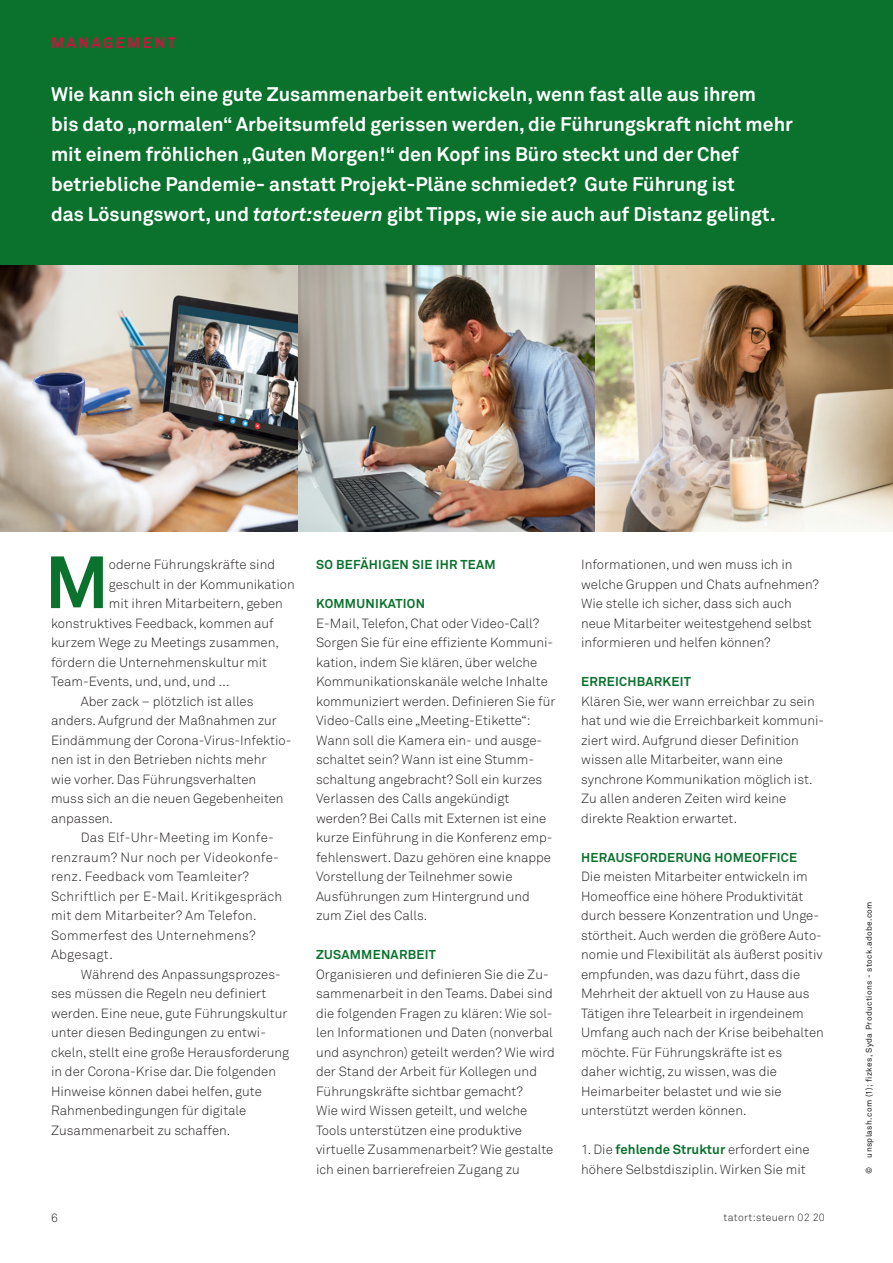
<style>
.page{position:relative;width:893px;height:1263px;background:#fff}
.page>*{position:absolute;margin:0;border:0;box-sizing:border-box;transform-origin:0 0}
.t1{font:700 72.9px "Akkurat";color:#0b722e}
.t2{font:700 19.5px/30px "Akkurat";color:#fff}
.t3{font:700 15px "Akkurat";letter-spacing:.15em;color:#cd123d}
.t4{font:300 13.2px/19.5px "Akkurat";color:#231f20}
.t5{font:300 13.2px "Akkurat";letter-spacing:.02em;color:#231f20}
.t6{font:700 12.75px "Akkurat";letter-spacing:.02em;color:#0b722e}
.t7{font:300 12px "Akkurat";color:#231f20}
.t8{font:300 10.5px "Akkurat";letter-spacing:.03em;color:#231f20}
.t9{font:8.25px "Akkurat";letter-spacing:.045em;color:#231f20}
.s1{font-style:italic}
.s2{font-weight:700;color:#0b722e}
</style>
<div class="page">
<div style="left:0;top:0;width:893px;height:266px;background:#0b722e"></div>
<img style="left:0;top:266px;width:893px;height:266px">
<p class="t3" style="left:51px;top:33px;width:127px">MANAGEMENT</p>
<p class="t2" style="left:51px;top:79px;width:743px">Wie kann sich eine gute Zusammenarbeit entwickeln, wenn fast alle aus ihrem<br>bis dato „normalen“ Arbeitsumfeld gerissen werden, die Führungskraft nicht mehr mit einem fröhlichen „Guten Morgen!“ den Kopf ins Büro steckt und der Chef betriebliche Pandemie- anstatt Projekt-Pläne schmiedet? Gute Führung ist<br>das Lösungswort, und <span class="s1">tatort:steuern</span> gibt Tipps, wie sie auch auf Distanz gelingt.</p>
<h1 class="t1" style="left:45px;top:537px;width:65px">M</h1>
<p class="t4" style="left:109px;top:554px;width:168px">oderne Führungskräfte sind</p>
<p class="t4" style="left:109px;top:574px;width:187px">geschult in der Kommunikation</p>
<p class="t4" style="left:109px;top:593px;width:175px">mit ihren Mitarbeitern, geben</p>
<p class="t4" style="left:51px;top:613px;width:224px">konstruktives Feedback, kommen auf</p>
<p class="t4" style="left:51px;top:632px;width:229px">kurzem Wege zu Meetings zusammen,</p>
<p class="t4" style="left:51px;top:652px;width:218px">fördern die Unternehmenskultur mit</p>
<p class="t4" style="left:51px;top:671px;width:180px">Team-Events, und, und, und …</p>
<p class="t4" style="left:81px;top:691px;width:174px">Aber zack – plötzlich ist alles</p>
<p class="t4" style="left:51px;top:710px;width:227px">anders. Aufgrund der Maßnahmen zur</p>
<p class="t4" style="left:51px;top:730px;width:242px">Eindämmung der Corona-Virus-Infektio-</p>
<p class="t4" style="left:51px;top:749px;width:217px">nen ist in den Betrieben nichts mehr</p>
<p class="t4" style="left:51px;top:769px;width:207px">wie vorher. Das Führungsverhalten</p>
<p class="t4" style="left:51px;top:788px;width:234px">muss sich an die neuen Gegebenheiten</p>
<p class="t4" style="left:51px;top:808px;width:64px">anpassen.</p>
<p class="t5" style="left:81px;top:829px;width:195px">Das Elf-Uhr-Meeting im Konfe-</p>
<p class="t5" style="left:51px;top:849px;width:229px">renzraum? Nur noch per Videokonfe-</p>
<p class="t5" style="left:51px;top:868px;width:200px">renz. Feedback vom Teamleiter?</p>
<p class="t5" style="left:51px;top:888px;width:233px">Schriftlich per E-Mail. Kritikgespräch</p>
<p class="t5" style="left:51px;top:907px;width:207px">mit dem Mitarbeiter? Am Telefon.</p>
<p class="t5" style="left:51px;top:927px;width:206px">Sommerfest des Unternehmens?</p>
<p class="t5" style="left:51px;top:946px;width:63px">Abgesagt.</p>
<p class="t4" style="left:81px;top:964px;width:202px">Während des Anpassungsprozes-</p>
<p class="t4" style="left:51px;top:983px;width:217px">ses müssen die Regeln neu definiert</p>
<p class="t4" style="left:51px;top:1003px;width:238px">werden. Eine neue, gute Führungskultur</p>
<p class="t4" style="left:51px;top:1022px;width:217px">unter diesen Bedingungen zu entwi-</p>
<p class="t4" style="left:51px;top:1042px;width:240px">ckeln, stellt eine große Herausforderung</p>
<p class="t4" style="left:51px;top:1061px;width:227px">in der Corona-Krise dar. Die folgenden</p>
<p class="t4" style="left:51px;top:1081px;width:212px">Hinweise können dabei helfen, gute</p>
<p class="t4" style="left:51px;top:1100px;width:197px">Rahmenbedingungen für digitale</p>
<p class="t4" style="left:51px;top:1120px;width:181px">Zusammenarbeit zu schaffen.</p>
<p class="t6" style="left:316px;top:557px;width:181px">SO BEFÄHIGEN SIE IHR TEAM</p>
<p class="t6" style="left:316px;top:596px;width:111px">KOMMUNIKATION</p>
<p class="t4" style="left:316px;top:613px;width:241px">E-Mail, Telefon, Chat oder Video-Call?<br>Sorgen Sie für eine effiziente Kommuni&shy;kation, indem Sie klären, über welche Kommunikationskanäle welche Inhalte kommuniziert werden. Definieren Sie für Video-Calls eine „Meeting-Etikette“:<br>Wann soll die Kamera ein- und ausge&shy;schaltet sein? Wann ist eine Stumm&shy;schaltung angebracht? Soll ein kurzes Verlassen des Calls angekündigt werden? Bei Calls mit Externen ist eine kurze Einführung in die Konferenz emp&shy;fehlenswert. Dazu gehören eine knappe Vorstellung der Teilnehmer sowie Ausführungen zum Hintergrund und zum Ziel des Calls.</p>
<p class="t6" style="left:316px;top:947px;width:121px">ZUSAMMENARBEIT</p>
<p class="t4" style="left:316px;top:964px;width:240px">Organisieren und definieren Sie die Zu&shy;sammenarbeit in den Teams. Dabei sind die folgenden Fragen zu klären: Wie sol&shy;len Informationen und Daten (nonverbal und asynchron) geteilt werden? Wie wird der Stand der Arbeit für Kollegen und Führungskräfte sichtbar gemacht?<br>Wie wird Wissen geteilt, und welche Tools unterstützen eine produktive virtuelle Zusammenarbeit? Wie gestalte ich einen barrierefreien Zugang zu</p>
<p class="t4" style="left:581px;top:554px;width:239px">Informationen, und wen muss ich in welche Gruppen und Chats aufnehmen?<br>Wie stelle ich sicher, dass sich auch neue Mitarbeiter weitestgehend selbst informieren und helfen können?</p>
<p class="t6" style="left:581px;top:674px;width:111px">ERREICHBARKEIT</p>
<p class="t4" style="left:581px;top:691px;width:245px">Klären Sie, wer wann erreichbar zu sein hat und wie die Erreichbarkeit kommuni&shy;ziert wird. Aufgrund dieser Definition wissen alle Mitarbeiter, wann eine synchrone Kommunikation möglich ist.<br>Zu allen anderen Zeiten wird keine direkte Reaktion erwartet.</p>
<p class="t6" style="left:581px;top:849px;width:218px">HERAUSFORDERUNG HOMEOFFICE</p>
<p class="t4" style="left:581px;top:866px;width:244px">Die meisten Mitarbeiter entwickeln im Homeoffice eine höhere Produktivität durch bessere Konzentration und Unge&shy;störtheit. Auch werden die größere Auto&shy;nomie und Flexibilität als äußerst positiv empfunden, was dazu führt, dass die Mehrheit der aktuell von zu Hause aus Tätigen ihre Telearbeit in irgendeinem Umfang auch nach der Krise beibehalten möchte. Für Führungskräfte ist es<br>daher wichtig, zu wissen, was die Heimarbeiter belastet und wie sie unterstützt werden können.</p>
<p class="t4" style="left:581px;top:1139px;width:230px">1. Die <span class="s2">fehlende Struktur</span> erfordert eine höhere Selbstdisziplin. Wirken Sie mit</p>
<p class="t7" style="left:51px;top:1210px;width:8px">6</p>
<p class="t8" style="left:724px;top:1211px;width:103px">tatort:steuern 02 20</p>
<p class="t9" style="left:864px;top:1174px;width:274px;rotate:-90deg">© unsplash.com (1); fizkes, Syda Productions - stock.adobe.com</p>
</div>
